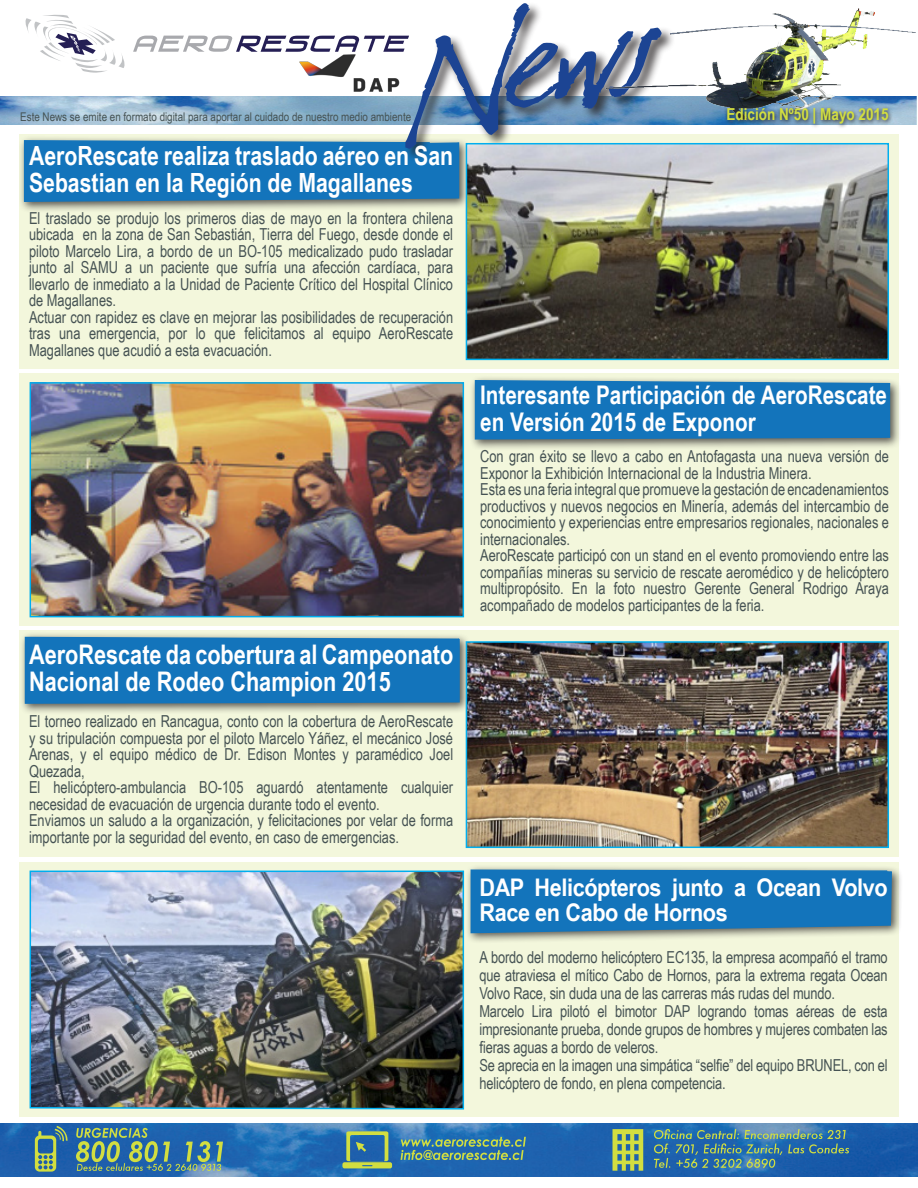
<style>
.page{position:relative;width:918px;height:1188px;background:#fff}
.page>*{position:absolute;margin:0;border:0;box-sizing:border-box;transform-origin:0 0}
.t1{font:700 27px/27px "Arial Narrow";color:#fff}
.t2{font:700 26.4px/27px "Arial Narrow";color:#fff}
.t3{font:700 25.65px/27px "Arial Narrow";color:#fff}
.t4{font:700 24.3px/25.5px "Arial Narrow";letter-spacing:-.015em;color:#fff;scale:1.09 1}
.t5{font:16.5px/16.5px "Arial Narrow";color:#455253;text-align:justify;scale:.95 1}
.t6{font:700 16.5px "Arial Narrow";color:#d2de40}
.t7{font:12px "Arial Narrow";color:#455253}
</style>
<div class="page">
<div style="left:19px;top:134px;width:879px;height:234px;background:#f3f7dc"></div>
<div style="left:19px;top:135px;width:452px;height:78px;background:#231f20;opacity:.75"></div>
<img style="left:0;top:96px;width:23px;height:29px">
<img style="left:1px;top:1123px;width:916px;height:54px">
<svg style="left:35px;top:1126px;width:33px;height:46px;background:#568687"></svg>
<svg style="left:401px;top:1137px;width:125px;height:23px;background:#568c8e"></svg>
<svg style="left:342px;top:1131px;width:50px;height:37px;background:#5f8f86"></svg>
<svg style="left:613px;top:1129px;width:30px;height:42px"></svg>
<div style="left:19px;top:373px;width:879px;height:253px;background:#f3f7dc"></div>
<div style="left:19px;top:630px;width:879px;height:226px;background:#f3f7dc"></div>
<div style="left:19px;top:862px;width:879px;height:255px;background:#f3f7dc"></div>
<img style="left:469px;top:146px;width:417px;height:211px">
<div style="left:466px;top:143px;width:423px;height:217px;border:2px solid #00aeef"></div>
<img style="left:33px;top:385px;width:428px;height:229px">
<div style="left:30px;top:382px;width:434px;height:235px;border:2px solid #00aeef"></div>
<div style="left:470px;top:375px;width:432px;height:76px;background:#231f20;opacity:.75"></div>
<svg style="left:474px;top:379px;width:418px;height:61px;background:#1e78b9"></svg>
<div style="left:20px;top:632px;width:451px;height:83px;background:#231f20;opacity:.75"></div>
<div style="left:24px;top:636px;width:437px;height:69px;background:#1374bb"></div>
<img style="left:469px;top:644px;width:417px;height:201px">
<div style="left:466px;top:641px;width:423px;height:207px;border:2px solid #00aeef"></div>
<img style="left:29px;top:870px;width:436px;height:240px">
<div style="left:465px;top:864px;width:438px;height:80px;background:#231f20;opacity:.75"></div>
<svg style="left:470px;top:869px;width:423px;height:65px;background:#2079b8"></svg>
<img style="left:662px;top:8px;width:255px;height:117px">
<svg style="left:724px;top:105px;width:170px;height:23px;background:#7891a5"></svg>
<svg style="left:654px;top:1129px;width:195px;height:39px;background:#417b9c"></svg>
<svg style="left:76px;top:1128px;width:147px;height:43px;background:#52848f"></svg>
<svg style="left:23px;top:3px;width:639px;height:200px"></svg>
<img style="left:282px;top:41px;width:137px;height:68px">
<p class="t7" style="left:20px;top:108px;width:393px">Este News se emite en formato digital para aportar al cuidado de nuestro medio ambiente</p>
<p class="t6" style="left:727px;top:102px;width:164px">Edición Nº50 | Mayo 2015</p>
<p class="t2" style="left:29px;top:141px;width:426px">AeroRescate realiza traslado aéreo en San<br>Sebastian en la Región de Magallanes</p>
<p class="t5" style="left:29px;top:209px;width:448px">El traslado se produjo los primeros dias de mayo en la frontera chilena ubicada en la zona de San Sebastián, Tierra del Fuego, desde donde el piloto Marcelo Lira, a bordo de un BO-105 medicalizado pudo trasladar junto al SAMU a un paciente que sufría una afección cardíaca, para llevarlo de inmediato a la Unidad de Paciente Crítico del Hospital Clínico de Magallanes.</p>
<p class="t5" style="left:29px;top:308px;width:448px">Actuar con rapidez es clave en mejorar las posibilidades de recuperación tras una emergencia, por lo que felicitamos al equipo AeroRescate Magallanes que acudió a esta evacuación.</p>
<p class="t1" style="left:29px;top:640px;width:426px">AeroRescate da cobertura al Campeonato<br>Nacional de Rodeo Champion 2015</p>
<p class="t5" style="left:29px;top:712px;width:448px">El torneo realizado en Rancagua, conto con la cobertura de AeroRescate y su tripulación compuesta por el piloto Marcelo Yáñez, el mecánico José Arenas, y el equipo médico de Dr. Edison Montes y paramédico Joel Quezada,</p>
<p class="t5" style="left:29px;top:778px;width:448px">El helicóptero-ambulancia BO-105 aguardó atentamente cualquier necesidad de evacuación de urgencia durante todo el evento.</p>
<p class="t5" style="left:29px;top:811px;width:448px">Enviamos un saludo a la organización, y felicitaciones por velar de forma importante por la seguridad del evento, en caso de emergencias.</p>
<p class="t3" style="left:480px;top:380px;width:408px">Interesante Participación de AeroRescate en Versión 2015 de Exponor</p>
<p class="t5" style="left:480px;top:447px;width:432px">Con gran éxito se llevo a cabo en Antofagasta una nueva versión de<br>Exponor la Exhibición Internacional de la Industria Minera.</p>
<p class="t5" style="left:480px;top:480px;width:432px">Esta es una feria integral que promueve la gestación de encadenamientos productivos y nuevos negocios en Minería, además del intercambio de conocimiento y experiencias entre empresarios regionales, nacionales e internacionales.</p>
<p class="t5" style="left:480px;top:546px;width:432px">AeroRescate participó con un stand en el evento promoviendo entre las compañías mineras su servicio de rescate aeromédico y de helicóptero multipropósito. En la foto nuestro Gerente General Rodrigo Araya acompañado de modelos participantes de la feria.</p>
<p class="t4" style="left:479px;top:873px;width:376px">DAP Helicópteros junto a Ocean Volvo<br>Race en Cabo de Hornos</p>
<p class="t5" style="left:479px;top:948px;width:431px;line-height:18px">A bordo del moderno helicóptero EC135, la empresa acompañó el tramo que atraviesa el mítico Cabo de Hornos, para la extrema regata Ocean Volvo Race, sin duda una de las carreras más rudas del mundo.</p>
<p class="t5" style="left:479px;top:1002px;width:431px;line-height:18px">Marcelo Lira pilotó el bimotor DAP logrando tomas aéreas de esta impresionante prueba, donde grupos de hombres y mujeres combaten las fieras aguas a bordo de veleros.</p>
<p class="t5" style="left:479px;top:1056px;width:431px;line-height:18px">Se aprecia en la imagen una simpática “selfie” del equipo BRUNEL, con el helicóptero de fondo, en plena competencia.</p>
</div>
